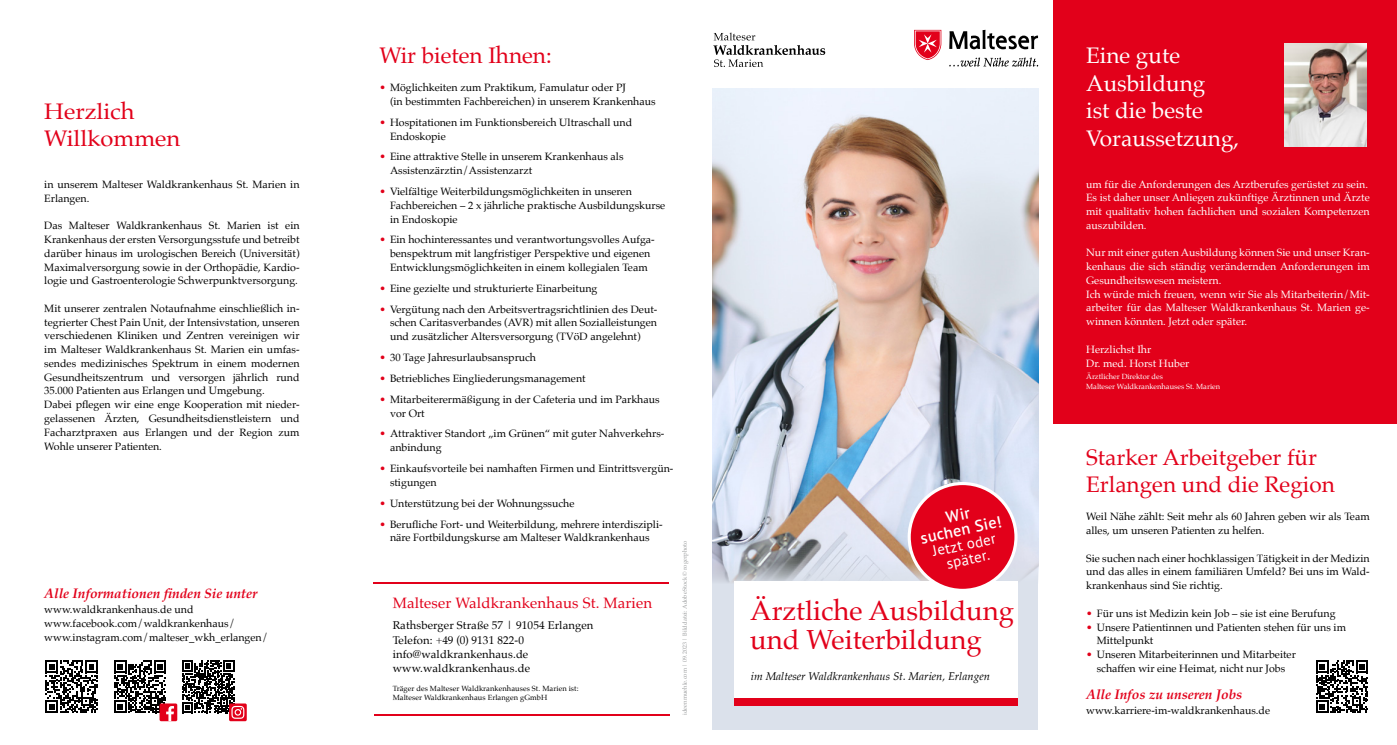
<style>
.page{position:relative;width:1397px;height:745px;background:#fff}
.page>*{position:absolute;margin:0;border:0;box-sizing:border-box;transform-origin:0 0}
.t1{font:27.5px/28.8px "Palatino";color:#e2001a}
.t2{font:22.5px/27.5px "Palatino";color:#e2001a}
.t3{font:22.5px/27.5px "Palatino";color:#fff}
.t4{font:22.5px/27.5px "Palatino";color:#e2001a;scale:1.05 1}
.t5{font:600 16.25px/15px "PT Sans Pro";color:#fff;text-align:center}
.t6{font:15px "Palatino";letter-spacing:.01em;color:#e2001a}
.t7{font:15px/15px "PT Sans Pro";color:#fff;text-align:center}
.t8{font:italic 700 13.75px "Palatino";letter-spacing:-.005em;color:#e2001a}
.t9{font:11.25px/14.9px "Palatino";letter-spacing:.01em;color:#000}
.t10{font:italic 11.25px "Palatino";color:#000}
.t11{font:10.62px/13.8px "Palatino";color:#000}
.t12{font:10.62px/13.8px "Palatino";color:#fff}
.t13{font:7.5px/9px "Palatino";letter-spacing:.01em;color:#000}
.t14{font:7.5px/10px "Palatino";color:#fff}
.t15{font:6px "Palatino";color:#9c9e9f}
.s1{color:#e2001a}
</style>
<div class="page">
<hr style="left:373px;top:581px;width:295px;height:1px;background:#e2001a">
<hr style="left:374px;top:714px;width:295px;height:1px;background:#e2001a">
<svg style="left:914px;top:30px;width:27px;height:30px"></svg>
<svg style="left:949px;top:30px;width:88px;height:19px"></svg>
<svg style="left:949px;top:57px;width:88px;height:10px"></svg>
<div style="left:712px;top:582px;width:325px;height:147px;background:#dbe1eb"></div>
<img style="left:712px;top:89px;width:325px;height:493px">
<div style="left:733px;top:580px;width:284px;height:125px;background:#fff"></div>
<div style="left:733px;top:698px;width:284px;height:7px;background:#e2001a"></div>
<div style="left:1052px;top:0;width:344px;height:423px;background:#e2001a"></div>
<img style="left:1284px;top:44px;width:81px;height:103px">
<svg style="left:45px;top:660px;width:53px;height:52px"></svg>
<div style="left:159px;top:703px;width:18px;height:17px;background:#e2001a;border-radius:2px"></div>
<svg style="left:114px;top:660px;width:60px;height:60px"></svg>
<svg style="left:229px;top:703px;width:18px;height:17px"></svg>
<svg style="left:182px;top:660px;width:62px;height:58px"></svg>
<svg style="left:1316px;top:660px;width:51px;height:52px"></svg>
<svg style="left:713px;top:33px;width:112px;height:34px"></svg>
<div style="left:909px;top:483px;width:106px;height:107px;background:#e2001a;border-radius:50%"></div>
<div style="left:907px;top:481px;width:110px;height:110px;border:3px solid #fff;border-radius:50%"></div>
<h2 class="t4" style="left:44px;top:97px;width:131px">Herzlich<br>Willkommen</h2>
<p class="t11" style="left:44px;top:177px;width:257px">in unserem Malteser Waldkrankenhaus St. Marien in<br>Erlangen.</p>
<p class="t11" style="left:44px;top:218px;width:257px;text-align:justify">Das Malteser Waldkrankenhaus St. Marien ist ein Krankenhaus der ersten Versorgungsstufe und betreibt darüber hinaus im urologischen Bereich (Universität)<br>Maximalversorgung sowie in der Orthopädie, Kardio&shy;logie und Gastroenterologie Schwerpunktversorgung.</p>
<p class="t11" style="left:44px;top:301px;width:257px">Mit unserer zentralen Notaufnahme einschließlich in&shy;tegrierter Chest Pain Unit, der Intensivstation, unseren verschiedenen Kliniken und Zentren vereinigen wir im Malteser Waldkrankenhaus St. Marien ein umfas&shy;sendes medizinisches Spektrum in einem modernen Gesundheitszentrum und versorgen jährlich rund 35.000 Patienten aus Erlangen und Umgebung.<br>Dabei pflegen wir eine enge Kooperation mit nieder&shy;gelassenen Ärzten, Gesundheitsdienstleistern und Facharztpraxen aus Erlangen und der Region zum Wohle unserer Patienten.</p>
<p class="t8" style="left:44px;top:582px;width:215px">Alle Informationen finden Sie unter</p>
<p class="t11" style="left:44px;top:602px;width:225px">www.waldkrankenhaus.de und www.facebook.com/waldkrankenhaus/ www.instagram.com/malteser_wkh_erlangen/</p>
<h2 class="t2" style="left:379px;top:42px;width:174px">Wir bieten Ihnen:</h2>
<p class="t11" style="left:390px;top:81px;width:267px;text-indent:-11px"><span class="s1">•</span> Möglichkeiten zum Praktikum, Famulatur oder PJ<br>(in bestimmten Fachbereichen) in unserem Krankenhaus</p>
<p class="t11" style="left:390px;top:115px;width:244px;text-indent:-11px"><span class="s1">•</span> Hospitationen im Funktionsbereich Ultraschall und<br>Endoskopie</p>
<p class="t11" style="left:390px;top:150px;width:235px;text-indent:-11px"><span class="s1">•</span> Eine attraktive Stelle in unserem Krankenhaus als<br>Assistenzärztin/Assistenzarzt</p>
<p class="t11" style="left:390px;top:184px;width:277px;text-indent:-11px"><span class="s1">•</span> Vielfältige Weiterbildungsmöglichkeiten in unseren<br>Fachbereichen – 2 x jährliche praktische Ausbildungskurse in Endoskopie</p>
<p class="t11" style="left:379px;top:233px;width:277px;text-align:center"><span class="s1">•</span> Ein hochinteressantes und verantwortungsvolles Aufga&shy;benspektrum mit langfristiger Perspektive und eigenen<br>Entwicklungsmöglichkeiten in einem kollegialen Team</p>
<p class="t11" style="left:379px;top:281px;width:220px"><span class="s1">•</span> Eine gezielte und strukturierte Einarbeitung</p>
<p class="t11" style="left:390px;top:302px;width:269px;text-align:justify;text-indent:-11px"><span class="s1">•</span> Vergütung nach den Arbeitsvertragsrichtlinien des Deut&shy;schen Caritasverbandes (AVR) mit allen Sozialleistungen und zusätzlicher Altersversorgung (TVöD angelehnt)</p>
<p class="t11" style="left:379px;top:350px;width:158px"><span class="s1">•</span> 30 Tage Jahresurlaubsanspruch</p>
<p class="t11" style="left:379px;top:371px;width:208px"><span class="s1">•</span> Betriebliches Eingliederungsmanagement</p>
<p class="t11" style="left:390px;top:392px;width:271px;text-indent:-11px"><span class="s1">•</span> Mitarbeiterermäßigung in der Cafeteria und im Parkhaus vor Ort</p>
<p class="t11" style="left:390px;top:426px;width:276px;text-indent:-11px"><span class="s1">•</span> Attraktiver Standort „im Grünen“ mit guter Nahverkehrs&shy;anbindung</p>
<p class="t11" style="left:390px;top:461px;width:285px;text-indent:-11px"><span class="s1">•</span> Einkaufsvorteile bei namhaften Firmen und Eintrittsvergün&shy;stigungen</p>
<p class="t11" style="left:379px;top:496px;width:197px"><span class="s1">•</span> Unterstützung bei der Wohnungssuche</p>
<p class="t11" style="left:379px;top:516px;width:285px;text-align:center"><span class="s1">•</span> Berufliche Fort- und Weiterbildung, mehrere interdiszipli&shy;näre Fortbildungskurse am Malteser Waldkrankenhaus</p>
<h3 class="t6" style="left:392px;top:590px;width:261px">Malteser Waldkrankenhaus St. Marien</h3>
<p class="t9" style="left:392px;top:617px;width:202px">Rathsberger Straße 57 | 91054 Erlangen<br>Telefon: +49 (0) 9131 822-0</p>
<p class="t9" style="left:392px;top:646px;width:139px;line-height:13.8px">info@waldkrankenhaus.de www.waldkrankenhaus.de</p>
<p class="t13" style="left:392px;top:683px;width:187px">Träger des Malteser Waldkrankenhauses St. Marien ist:<br>Malteser Waldkrankenhaus Erlangen gGmbH</p>
<p class="t15" style="left:679px;top:714px;width:176px;rotate:-90deg">ideenmuehle.com | 09.2023 | Bilddatei: AdobeStock © rogerphoto</p>
<h3 class="t5" style="left:915px;top:515px;width:84px;rotate:-12deg">Wir<br>suchen Sie!</h3>
<h3 class="t7" style="left:931px;top:543px;width:66px;rotate:-12deg">Jetzt oder später.</h3>
<h1 class="t1" style="left:750px;top:596px;width:265px">Ärztliche Ausbildung und Weiterbildung</h1>
<p class="t10" style="left:750px;top:666px;width:240px">im Malteser Waldkrankenhaus St. Marien, Erlangen</p>
<h2 class="t3" style="left:1085px;top:42px;width:154px">Eine gute<br>Ausbildung<br>ist die beste<br>Voraussetzung,</h2>
<p class="t12" style="left:1085px;top:177px;width:285px">um für die Anforderungen des Arztberufes gerüstet zu sein.<br>Es ist daher unser Anliegen zukünftige Ärztinnen und Ärzte mit qualitativ hohen fachlichen und sozialen Kompetenzen auszubilden.</p>
<p class="t12" style="left:1085px;top:246px;width:285px">Nur mit einer guten Ausbildung können Sie und unser Kran&shy;kenhaus die sich ständig verändernden Anforderungen im Gesundheitswesen meistern.<br>Ich würde mich freuen, wenn wir Sie als Mitarbeiterin/Mit&shy;arbeiter für das Malteser Waldkrankenhaus St. Marien ge&shy;winnen könnten. Jetzt oder später.</p>
<p class="t12" style="left:1085px;top:342px;width:105px">Herzlichst Ihr<br>Dr. med. Horst Huber</p>
<p class="t14" style="left:1085px;top:371px;width:135px">Ärztlicher Direktor des<br>Malteser Waldkrankenhauses St. Marien</p>
<h2 class="t2" style="left:1085px;top:443px;width:250px">Starker Arbeitgeber für<br>Erlangen und die Region</h2>
<p class="t11" style="left:1085px;top:509px;width:285px">Weil Nähe zählt: Seit mehr als 60 Jahren geben wir als Team alles, um unseren Patienten zu helfen.</p>
<p class="t11" style="left:1085px;top:551px;width:285px;text-align:justify">Sie suchen nach einer hochklassigen Tätigkeit in der Medizin und das alles in einem familiären Umfeld? Bei uns im Wald&shy;krankenhaus sind Sie richtig.</p>
<p class="t11" style="left:1085px;top:605px;width:251px"><span class="s1">•</span> Für uns ist Medizin kein Job – sie ist eine Berufung</p>
<p class="t11" style="left:1096px;top:619px;width:251px;text-indent:-11px"><span class="s1">•</span> Unsere Patientinnen und Patienten stehen für uns im<br>Mittelpunkt</p>
<p class="t11" style="left:1085px;top:647px;width:211px;text-align:center"><span class="s1">•</span> Unseren Mitarbeiterinnen und Mitarbeiter schaffen wir eine Heimat, nicht nur Jobs</p>
<p class="t8" style="left:1085px;top:682px;width:157px">Alle Infos zu unseren Jobs</p>
<p class="t11" style="left:1085px;top:703px;width:185px">www.karriere-im-waldkrankenhaus.de</p>
</div>
